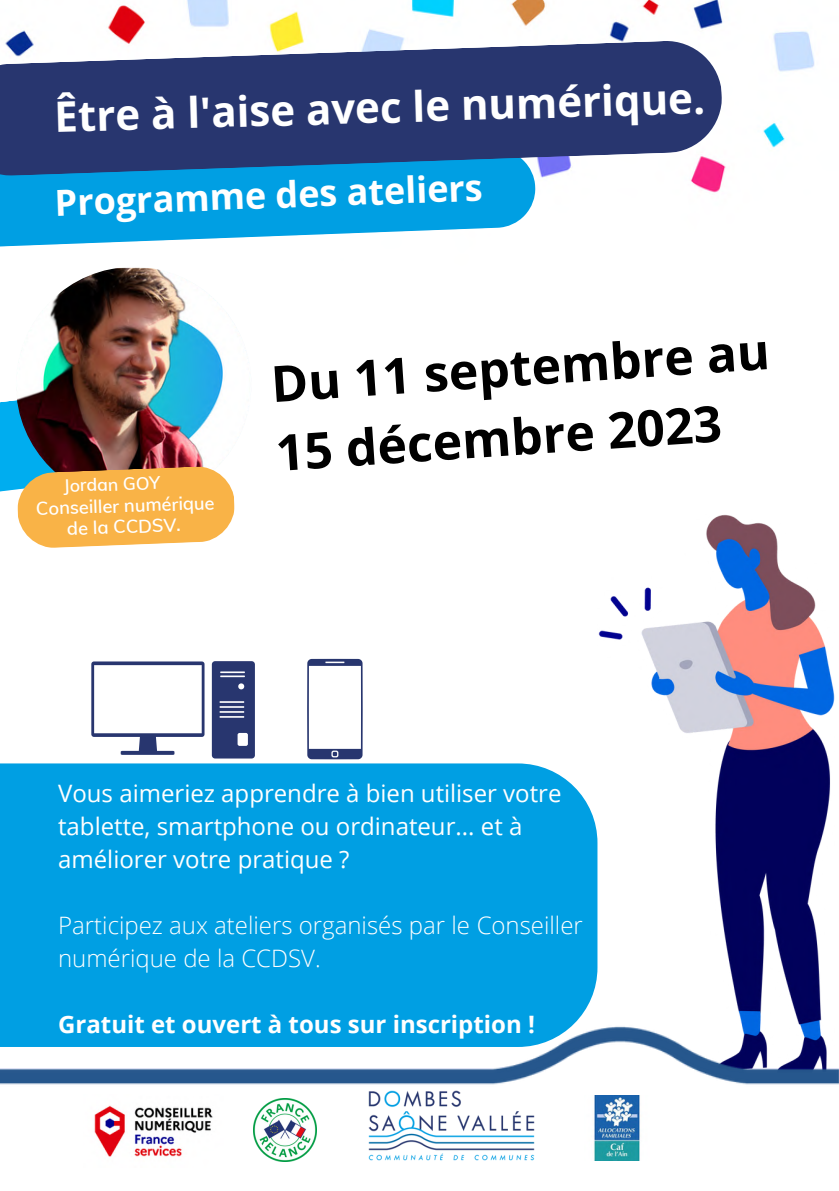
<style>
.page{position:relative;width:839px;height:1191px;background:#fff}
.page>*{position:absolute;margin:0;border:0;box-sizing:border-box;transform-origin:0 0}
.t1{font:700 50px/69px "Open Sans";color:#000}
.t2{font:700 42px "Open Sans";color:#fff}
.t3{font:700 36px "Open Sans";color:#fff}
.t4{font:24px/33px "Open Sans";color:#fff}
.t5{font:300 24px/33px "Open Sans";color:#fff}
.t6{font:700 24px "Open Sans";color:#fff}
.t7{font:600 18.2px "Muli";color:#fff}
.t8{font:600 17.6px "Muli";color:#fff}
</style>
<div class="page">
<img style="left:8px;top:0;width:807px;height:286px">
<img style="left:254px;top:1112px;width:63px;height:50px">
<img style="left:368px;top:1112px;width:167px;height:49px">
<img style="left:594px;top:1112px;width:46px;height:48px">
<img style="left:94px;top:1112px;width:119px;height:45px">
<svg style="left:0;top:176px;width:535px;height:77px;fill:#009fe3"></svg>
<svg style="left:0;top:40px;width:722px;height:136px;background:#435588"></svg>
<div style="left:0;top:763px;width:597px;height:245px;background:#009fe3"></div>
<img style="left:597px;top:514px;width:237px;height:494px">
<svg style="left:91px;top:661px;width:164px;height:98px"></svg>
<svg style="left:307px;top:659px;width:55px;height:100px"></svg>
<img style="left:16px;top:267px;width:235px;height:235px;border-radius:50%">
<svg style="left:0;top:395px;width:235px;height:153px;background:#ab926b"></svg>
<img style="left:0;top:1008px;width:838px;height:104px">
<p class="t2" style="left:53px;top:89px;width:652px;rotate:-2deg">Être à l'aise avec le numérique.</p>
<p class="t3" style="left:54px;top:177px;width:430px;rotate:-2deg">Programme des ateliers</p>
<p class="t8" style="left:63px;top:474px;width:98px;rotate:-2deg">Jordan GOY</p>
<p class="t7" style="left:36px;top:497px;width:180px;rotate:-2deg">Conseiller numérique</p>
<p class="t7" style="left:67px;top:517px;width:115px;rotate:-2deg">de la CCDSV.</p>
<p class="t1" style="left:268px;top:349px;width:501px;rotate:-4deg">Du 11 septembre au<br>15 décembre 2023</p>
<p class="t4" style="left:58px;top:776px;width:505px">Vous aimeriez apprendre à bien utiliser votre tablette, smartphone ou ordinateur... et à améliorer votre pratique ?</p>
<p class="t5" style="left:58px;top:908px;width:526px">Participez aux ateliers organisés par le Conseiller numérique de la CCDSV.</p>
<p class="t6" style="left:58px;top:1007px;width:478px">Gratuit et ouvert à tous sur inscription !</p>
</div>
